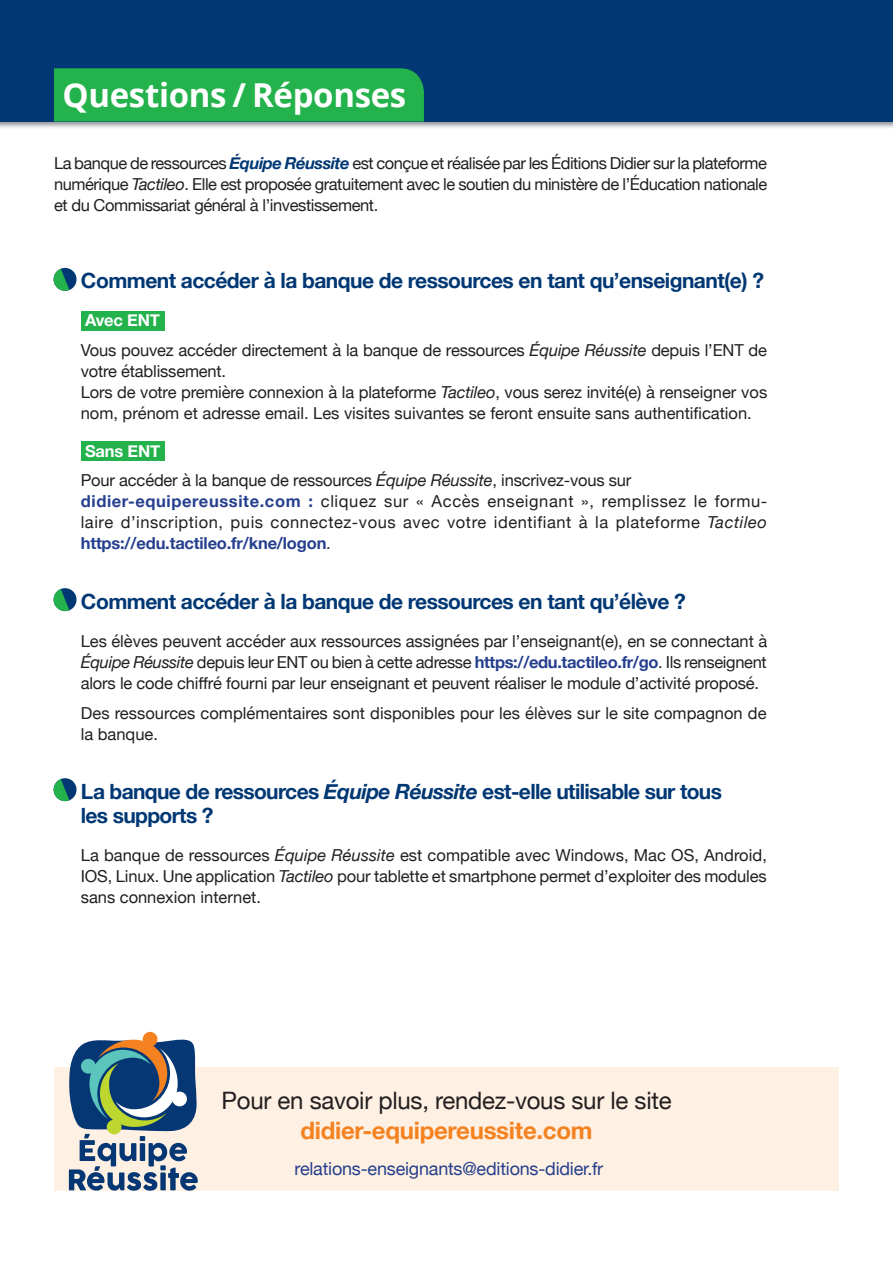
<style>
.page{position:relative;width:893px;height:1263px;background:#fff}
.page>*{position:absolute;margin:0;border:0;box-sizing:border-box;transform-origin:0 0}
.t1{font:700 33px "Open Sans";letter-spacing:-.01em;color:#fff}
.t2{font:24px "Helvetica Neue";letter-spacing:-.01em;color:#231f20}
.t3{font:700 24px "Helvetica Neue";letter-spacing:-.01em;color:#f58220}
.t4{font:700 21px/24px "Helvetica Neue";letter-spacing:-.025em;color:#013874}
.t5{font:18px "Helvetica Neue";letter-spacing:-.01em;color:#253f8e}
.t6{font:16.5px/21px "Helvetica Neue";letter-spacing:-.01em;color:#231f20}
.s1{font-weight:700;font-style:italic;color:#013874}
.s2{font-style:italic}
.s3{font-weight:700;color:#fff}
.s4{font-weight:700;color:#253f8e}
</style>
<div class="page">
<div style="left:0;top:0;width:893px;height:122px;background:#013874"></div>
<div style="left:81px;top:311px;width:83px;height:20px;background:#23b24b"></div>
<div style="left:81px;top:442px;width:84px;height:19px;background:#23b24b"></div>
<svg style="left:53px;top:267px;width:24px;height:24px"></svg>
<svg style="left:53px;top:588px;width:24px;height:24px"></svg>
<svg style="left:53px;top:778px;width:24px;height:24px"></svg>
<div style="left:54px;top:1067px;width:785px;height:124px;background:#fef0e2"></div>
<div style="left:54px;top:68px;width:370px;height:54px;background:#23b24b"></div>
<div style="left:143px;top:1032px;width:14px;height:14px;background:#f58220;border-radius:50%"></div>
<svg style="left:68px;top:1037px;width:130px;height:154px"></svg>
<h1 class="t1" style="left:63px;top:71px;width:345px">Questions / Réponses</h1>
<p class="t6" style="left:54px;top:154px;width:715px;text-align:justify">La banque de ressources <span class="s1">Équipe Réussite</span> est conçue et réalisée par les Éditions Didier sur la plateforme numérique <span class="s2">Tactileo</span>. Elle est proposée gratuitement avec le soutien du ministère de l’Éducation nationale et du Commissariat général à l’investissement.</p>
<p class="t4" style="left:81px;top:269px;width:685px">Comment accéder à la banque de ressources en tant qu’enseignant(e) ?</p>
<p class="t6" style="left:81px;top:307px;width:688px;line-height:29.5px"><span class="s3">Avec ENT<br></span>Vous pouvez accéder directement à la banque de ressources <span class="s2">Équipe Réussite</span> depuis l’ENT de</p>
<p class="t6" style="left:81px;top:361px;width:688px">votre établissement.<br>Lors de votre première connexion à la plateforme <span class="s2">Tactileo</span>, vous serez invité(e) à renseigner vos nom, prénom et adresse email. Les visites suivantes se feront ensuite sans authentification.</p>
<p class="t6" style="left:81px;top:437px;width:552px;line-height:29.5px"><span class="s3">Sans ENT<br></span>Pour accéder à la banque de ressources <span class="s2">Équipe Réussite</span>, inscrivez-vous sur</p>
<p class="t6" style="left:81px;top:492px;width:688px;text-align:justify"><span class="s4">didier-equipereussite.com :</span> cliquez sur « Accès enseignant », remplissez le formu&shy;laire d’inscription, puis connectez-vous avec votre identifiant à la plateforme <span class="s2">Tactileo </span><span class="s4">https://edu.tactileo.fr/kne/logon</span>.</p>
<p class="t4" style="left:81px;top:590px;width:607px">Comment accéder à la banque de ressources en tant qu’élève ?</p>
<p class="t6" style="left:81px;top:631px;width:688px;text-align:justify">Les élèves peuvent accéder aux ressources assignées par l’enseignant(e), en se connectant à <span class="s2">Équipe Réussite</span> depuis leur ENT ou bien à cette adresse <span class="s4">https://edu.tactileo.fr/go</span>. Ils renseignent alors le code chiffré fourni par leur enseignant et peuvent réaliser le module d’activité proposé.</p>
<p class="t6" style="left:81px;top:703px;width:687px">Des ressources complémentaires sont disponibles pour les élèves sur le site compagnon de la banque.</p>
<p class="t4" style="left:81px;top:780px;width:643px">La banque de ressources <span class="s2">Équipe Réussite</span> est-elle utilisable sur tous les supports ?</p>
<p class="t6" style="left:81px;top:846px;width:688px;text-align:justify">La banque de ressources <span class="s2">Équipe Réussite</span> est compatible avec Windows, Mac OS, Android, IOS, Linux. Une application <span class="s2">Tactileo</span> pour tablette et smartphone permet d’exploiter des modules sans connexion internet.</p>
<h2 class="t2" style="left:222px;top:1083px;width:452px">Pour en savoir plus, rendez-vous sur le site</h2>
<h2 class="t3" style="left:300px;top:1112px;width:294px">didier-equipereussite.com</h2>
<p class="t5" style="left:295px;top:1155px;width:310px">relations-enseignants@editions-didier.fr</p>
</div>
